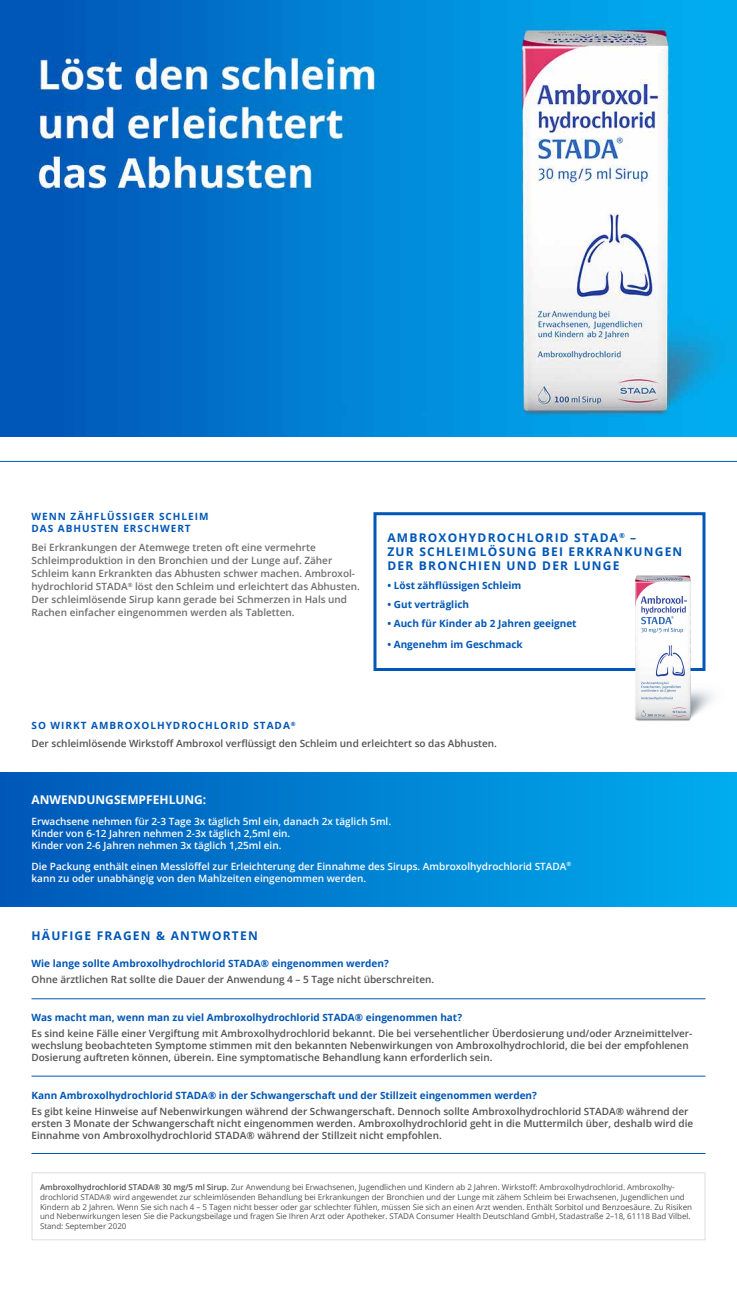
<style>
.page{position:relative;width:737px;height:1300px;background:#fff}
.page>*{position:absolute;margin:0;border:0;box-sizing:border-box;transform-origin:0 0}
.t1{font:700 12px/14.4px "Open Sans";letter-spacing:.1em;color:#0057b7}
.t2{font:700 12px "Open Sans";color:#fff}
.t3{font:600 10px/12px "Open Sans";color:#525253}
.t4{font:600 10px/13px "Open Sans";color:#6e6e6e}
.t5{font:600 10px/12px "Open Sans";color:#fff}
.t6{font:700 10px "Open Sans";color:#0057b7}
.t7{font:700 10px/12px "Open Sans";letter-spacing:.1em;color:#0057b7}
.t8{font:8px/9.6px "Open Sans";letter-spacing:-.005em;color:#525253}
.s1{font-weight:600}
</style>
<div class="page">
<img style="left:0;top:0;width:737px;height:437px">
<div style="left:0;top:772px;width:737px;height:134px;background:linear-gradient(to right,#0057b7,#00adef)"></div>
<div style="left:374px;top:512px;width:332px;height:159px;border:3px solid #0057b7"></div>
<div style="left:32px;top:1172px;width:674px;height:68px;border:1px solid #dedede"></div>
<hr style="left:32px;top:998px;width:674px;height:1px;background:#0057b7">
<hr style="left:32px;top:1076px;width:674px;height:1px;background:#0057b7">
<hr style="left:32px;top:1153px;width:674px;height:1px;background:#0057b7">
<hr style="left:0;top:461px;width:737px;height:1px;background:#0057b7">
<img style="left:613px;top:557px;width:100px;height:164px">
<p class="t7" style="left:32px;top:510px;width:179px">WENN ZÄHFLÜSSIGER SCHLEIM<br>DAS ABHUSTEN ERSCHWERT</p>
<p class="t4" style="left:31px;top:541px;width:330px">Bei Erkrankungen der Atemwege treten oft eine vermehrte Schleimproduktion in den Bronchien und der Lunge auf. Zäher Schleim kann Erkrankten das Abhusten schwer machen. Ambroxol&shy;hydrochlorid STADA<sup>®</sup> löst den Schleim und erleichtert das Abhusten.<br>Der schleimlösende Sirup kann gerade bei Schmerzen in Hals und Rachen einfacher eingenommen werden als Tabletten.</p>
<p class="t1" style="left:388px;top:530px;width:296px">AMBROXOHYDROCHLORID STADA<sup>®</sup> –<br>ZUR SCHLEIMLÖSUNG BEI ERKRANKUNGEN<br>DER BRONCHIEN UND DER LUNGE</p>
<p class="t6" style="left:388px;top:579px;width:135px">• Löst zähflüssigen Schleim</p>
<p class="t6" style="left:388px;top:598px;width:83px">• Gut verträglich</p>
<p class="t6" style="left:388px;top:617px;width:191px">• Auch für Kinder ab 2 Jahren geeignet</p>
<p class="t6" style="left:388px;top:638px;width:137px">• Angenehm im Geschmack</p>
<p class="t7" style="left:31px;top:719px;width:266px">SO WIRKT AMBROXOLHYDROCHLORID STADA<sup>®</sup></p>
<p class="t3" style="left:31px;top:737px;width:467px">Der schleimlösende Wirkstoff Ambroxol verflüssigt den Schleim und erleichtert so das Abhusten.</p>
<p class="t2" style="left:32px;top:791px;width:176px">ANWENDUNGSEMPFEHLUNG:</p>
<p class="t5" style="left:32px;top:815px;width:361px">Erwachsene nehmen für 2-3 Tage 3x täglich 5ml ein, danach 2x täglich 5ml.<br>Kinder von 6-12 Jahren nehmen 2-3x täglich 2,5ml ein.<br>Kinder von 2-6 Jahren nehmen 3x täglich 1,25ml ein.</p>
<p class="t5" style="left:31px;top:860px;width:541px">Die Packung enthält einen Messlöffel zur Erleichterung der Einnahme des Sirups. Ambroxolhydrochlorid STADA<sup>® </sup>kann zu oder unabhängig von den Mahlzeiten eingenommen werden.</p>
<p class="t1" style="left:32px;top:928px;width:228px">HÄUFIGE FRAGEN &amp; ANTWORTEN</p>
<p class="t6" style="left:32px;top:957px;width:359px">Wie lange sollte Ambroxolhydrochlorid STADA® eingenommen werden?</p>
<p class="t3" style="left:32px;top:973px;width:404px">Ohne ärztlichen Rat sollte die Dauer der Anwendung 4 – 5 Tage nicht überschreiten.</p>
<p class="t6" style="left:31px;top:1011px;width:432px">Was macht man, wenn man zu viel Ambroxolhydrochlorid STADA® eingenommen hat?</p>
<p class="t3" style="left:31px;top:1027px;width:662px">Es sind keine Fälle einer Vergiftung mit Ambroxolhydrochlorid bekannt. Die bei versehentlicher Überdosierung und/oder Arzneimittelver&shy;wechslung beobachteten Symptome stimmen mit den bekannten Nebenwirkungen von Ambroxolhydrochlorid, die bei der empfohlenen<br>Dosierung auftreten können, überein. Eine symptomatische Behandlung kann erforderlich sein.</p>
<p class="t6" style="left:31px;top:1088px;width:507px">Kann Ambroxolhydrochlorid STADA® in der Schwangerschaft und der Stillzeit eingenommen werden?</p>
<p class="t3" style="left:31px;top:1105px;width:663px">Es gibt keine Hinweise auf Nebenwirkungen während der Schwangerschaft. Dennoch sollte Ambroxolhydrochlorid STADA® während der ersten 3 Monate der Schwangerschaft nicht eingenommen werden. Ambroxolhydrochlorid geht in die Muttermilch über, deshalb wird die<br>Einnahme von Ambroxolhydrochlorid STADA® während der Stillzeit nicht empfohlen.</p>
<p class="t8" style="left:40px;top:1183px;width:654px"><span class="s1">Ambroxolhydrochlorid STADA® 30 mg/5 ml Sirup.</span> Zur Anwendung bei Erwachsenen, Jugendlichen und Kindern ab 2 Jahren. Wirkstoff: Ambroxolhydrochlorid. Ambroxolhy&shy;drochlorid STADA® wird angewendet zur schleimlösenden Behandlung bei Erkrankungen der Bronchien und der Lunge mit zähem Schleim bei Erwachsenen, Jugendlichen und Kindern ab 2 Jahren. Wenn Sie sich nach 4 – 5 Tagen nicht besser oder gar schlechter fühlen, müssen Sie sich an einen Arzt wenden. Enthält Sorbitol und Benzoesäure. Zu Risiken und Nebenwirkungen lesen Sie die Packungsbeilage und fragen Sie Ihren Arzt oder Apotheker. STADA Consumer Health Deutschland GmbH, Stadastraße 2–18, 61118 Bad Vilbel.<br>Stand: September 2020</p>
</div>
